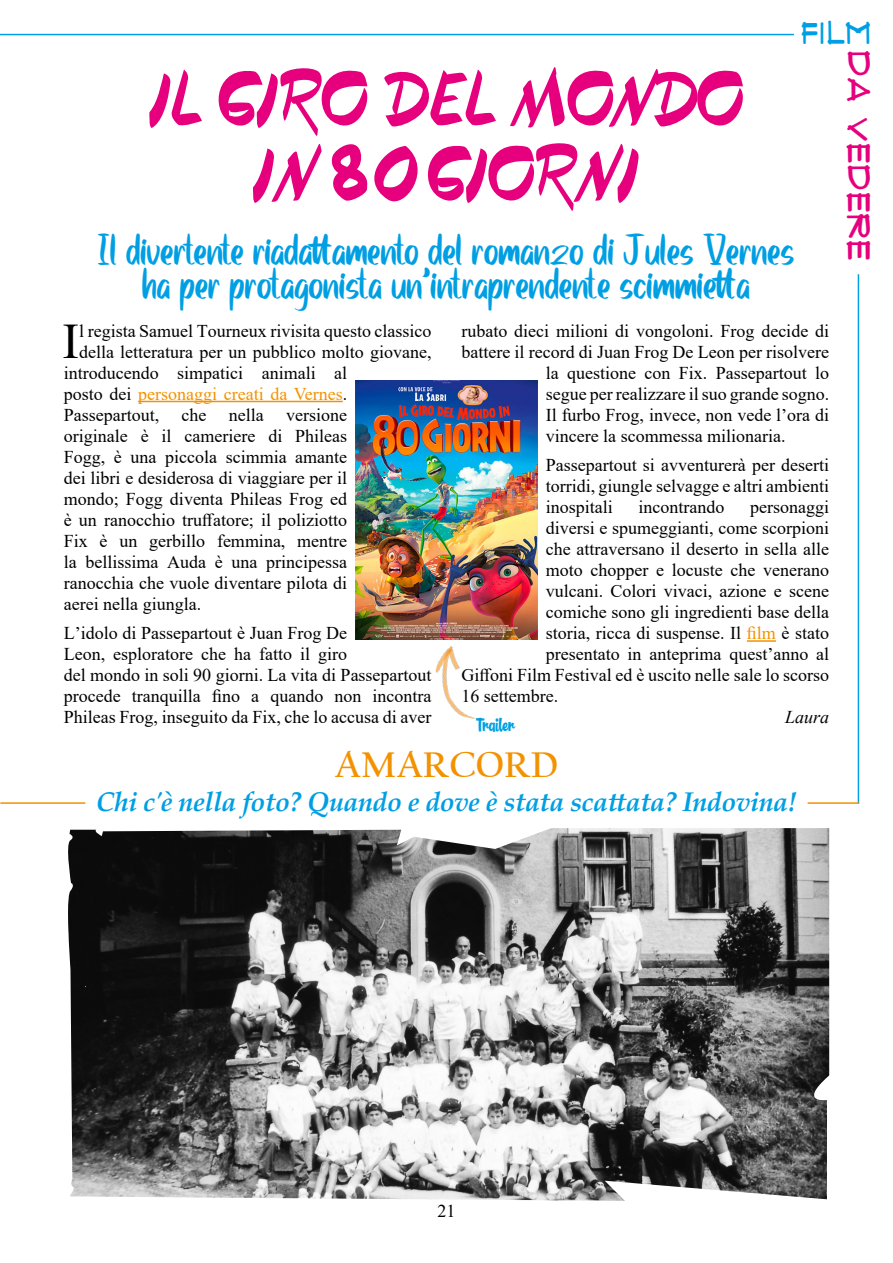
<style>
.page{position:relative;width:893px;height:1263px;background:#fff}
.page>*{position:absolute;margin:0;border:0;box-sizing:border-box;transform-origin:0 0}
.t1{font:82.5px/75px "Brownies";color:#e6007d;text-align:center}
.t2{font:49.65px "Times New Roman";color:#000}
.t3{font:700 37.5px "Californian FB";color:#f39200}
.t4{font:30px "Flux Architect";letter-spacing:.02em;color:#e6007d}
.t5{font:30px "Flux Architect";color:#009fe3}
.t6{font:27px/34.2px "Ceria Clean";color:#009fe3;text-align:center}
.t7{font:italic 700 27px "Palatino Linotype";letter-spacing:-.02em;color:#009fe3}
.t8{font:18px/21px "Times New Roman";color:#000}
.t9{font:18px "Times New Roman";color:#f39200}
.t10{font:18px "Ageoline";color:#009fe3}
.t11{font:italic 18px "Times New Roman";color:#000}
.s1{color:#000}
.s2{color:#f39200}
</style>
<div class="page">
<img style="left:68px;top:828px;width:761px;height:373px">
<hr style="left:858px;top:274px;width:1px;height:530px;background:#009fe3">
<hr style="left:0;top:34px;width:794px;height:1px;background:#009fe3">
<hr style="left:808px;top:802px;width:51px;height:2px;background:#f39200">
<hr style="left:0;top:802px;width:85px;height:2px;background:#f39200">
<img style="left:356px;top:381px;width:181px;height:258px">
<img style="left:435px;top:646px;width:40px;height:73px">
<hr style="left:138px;top:401px;width:205px;height:1px;background:#f39200">
<hr style="left:747px;top:640px;width:29px;height:2px;background:#f39200">
<h3 class="t5" style="left:802px;top:14px;width:72px">FILM</h3>
<h3 class="t4" style="left:878px;top:51px;width:212px;rotate:90deg">da vedere</h3>
<h1 class="t1" style="left:149px;top:73px;width:596px">IL GIRO DEL MONDO<br>IN 80 GIORNI</h1>
<h3 class="t6" style="left:98px;top:238px;width:698px">Il divertente riadattamento del romanzo di Jules Vernes ha per protagonista un'intraprendente scimmietta</h3>
<p class="t8" style="left:461px;top:319px;width:369px">rubato dieci milioni di vongoloni. Frog decide di</p>
<p class="t8" style="left:461px;top:340px;width:369px">battere il record di Juan Frog De Leon per risolvere</p>
<p class="t8" style="left:546px;top:361px;width:285px">la questione con Fix. Passepartout lo</p>
<p class="t8" style="left:546px;top:382px;width:285px">segue per realizzare il suo grande sogno.</p>
<p class="t8" style="left:546px;top:403px;width:285px">Il furbo Frog, invece, non vede l’ora di</p>
<p class="t8" style="left:546px;top:424px;width:241px">vincere la scommessa milionaria.</p>
<p class="t8" style="left:546px;top:454px;width:285px;text-align:justify">Passepartout si avventurerà per deserti torridi, giungle selvagge e altri ambienti inospitali</p>
<h2 class="t2" style="left:63px;top:306px;width:18px">I</h2>
<p class="t8" style="left:79px;top:319px;width:354px">l regista Samuel Tourneux rivisita questo classico</p>
<p class="t8" style="left:79px;top:340px;width:354px">della letteratura per un pubblico molto giovane,</p>
<p class="t8" style="left:64px;top:361px;width:285px">introducendo simpatici animali al</p>
<p class="t9" style="left:64px;top:381px;width:285px"><span class="s1">posto dei</span> personaggi creati da Vernes<span class="s1">.</span></p>
<p class="t8" style="left:64px;top:403px;width:285px">Passepartout, che nella versione</p>
<p class="t8" style="left:64px;top:424px;width:285px">originale è il cameriere di Phileas</p>
<p class="t8" style="left:64px;top:445px;width:285px">Fogg, è una piccola scimmia amante</p>
<p class="t8" style="left:64px;top:466px;width:285px">dei libri e desiderosa di viaggiare per il</p>
<p class="t8" style="left:64px;top:487px;width:285px">mondo; Fogg diventa Phileas Frog ed</p>
<p class="t8" style="left:64px;top:508px;width:285px">è un ranocchio truffatore; il poliziotto</p>
<p class="t8" style="left:64px;top:529px;width:285px">Fix è un gerbillo femmina, mentre</p>
<p class="t8" style="left:64px;top:550px;width:285px">la bellissima Auda è una principessa</p>
<p class="t8" style="left:64px;top:571px;width:285px">ranocchia che vuole diventare pilota di</p>
<p class="t8" style="left:64px;top:592px;width:139px">aerei nella giungla.</p>
<p class="t8" style="left:64px;top:622px;width:369px">L’idolo di Passepartout è Juan Frog De<br>Leon, esploratore che ha fatto il giro<br>del mondo in soli 90 giorni. La vita di Passepartout procede tranquilla fino a quando non incontra Phileas Frog, inseguito da Fix, che lo accusa di aver</p>
<p class="t8" style="left:638px;top:496px;width:87px">incontrando</p>
<p class="t8" style="left:750px;top:496px;width:80px">personaggi</p>
<p class="t8" style="left:546px;top:517px;width:285px">diversi e spumeggianti, come scorpioni</p>
<p class="t8" style="left:546px;top:538px;width:285px">che attraversano il deserto in sella alle</p>
<p class="t8" style="left:546px;top:559px;width:285px">moto chopper e locuste che venerano</p>
<p class="t8" style="left:546px;top:580px;width:285px">vulcani. Colori vivaci, azione e scene</p>
<p class="t8" style="left:546px;top:601px;width:285px">comiche sono gli ingredienti base della</p>
<p class="t8" style="left:546px;top:622px;width:285px">storia, ricca di suspense. Il <span class="s2">film</span> è stato</p>
<p class="t8" style="left:546px;top:643px;width:285px">presentato in anteprima quest’anno al</p>
<p class="t8" style="left:461px;top:664px;width:369px">Giffoni Film Festival ed è uscito nelle sale lo scorso</p>
<p class="t8" style="left:461px;top:685px;width:98px">16 settembre.</p>
<p class="t11" style="left:785px;top:705px;width:46px">Laura</p>
<p class="t10" style="left:476px;top:717px;width:40px">Trailer</p>
<h3 class="t3" style="left:335px;top:743px;width:225px">AMARCORD</h3>
<h3 class="t7" style="left:96px;top:783px;width:702px">Chi c'è nella foto? Quando e dove è stata scattata? Indovina!</h3>
<p class="t8" style="left:437px;top:1200px;width:19px">21</p>
</div>
